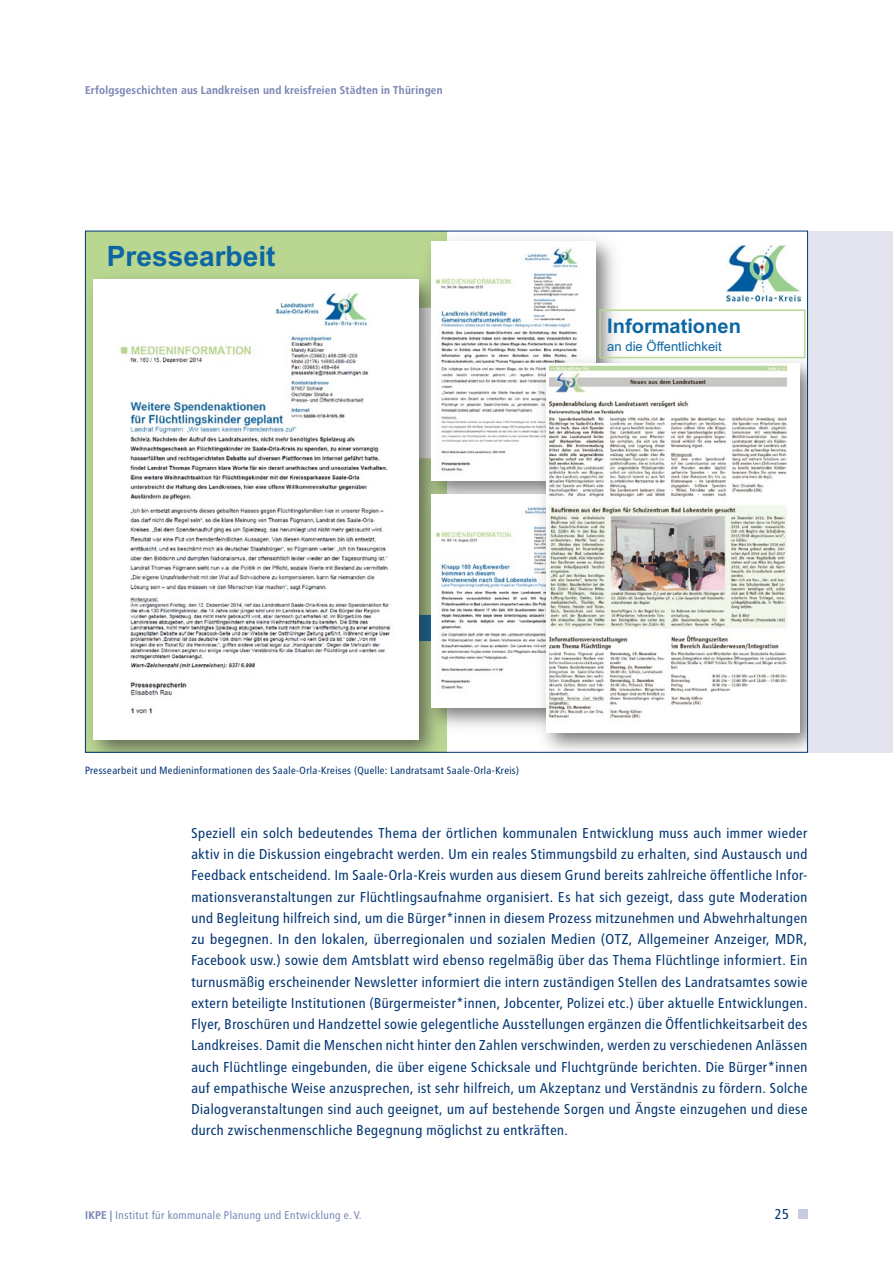
<style>
.page{position:relative;width:893px;height:1263px;background:#fff}
.page>*{position:absolute;margin:0;border:0;box-sizing:border-box;transform-origin:0 0}
.t1{font:700 28.05px "Arial";color:#0c66a3}
.t2{font:700 20.1px "Arial";color:#0c66a3}
.t3{font:14.25px/21.3px "Transit OT";color:#003472;text-align:justify}
.t4{font:13.05px "Arial";color:#0c66a3}
.t5{font:700 11.25px "Transit OT";color:#7c87b4}
.t6{font:11.25px "Transit OT";color:#7c87b4}
.t7{font:10.5px "Transit OT";color:#003472}
.s1{font-weight:700}
</style>
<div class="page">
<div style="left:808px;top:231px;width:85px;height:522px;background:#e3e4f0"></div>
<div style="left:85px;top:231px;width:361px;height:521px;background:#bad792"></div>
<img style="left:725px;top:244px;width:75px;height:57px">
<img style="left:91px;top:278px;width:356px;height:473px">
<img style="left:94px;top:280px;width:324px;height:459px">
<img style="left:416px;top:233px;width:199px;height:246px">
<img style="left:431px;top:242px;width:165px;height:237px">
<img style="left:416px;top:479px;width:115px;height:259px">
<img style="left:431px;top:495px;width:100px;height:212px">
<img style="left:531px;top:348px;width:275px;height:403px">
<img style="left:546px;top:364px;width:253px;height:369px">
<div style="left:599px;top:309px;width:206px;height:49px;border:2px solid #bad792"></div>
<div style="left:798px;top:1209px;width:10px;height:10px;background:#c8cbe1"></div>
<p class="t5" style="left:85px;top:83px;width:359px">Erfolgsgeschichten aus Landkreisen und kreisfreien Städten in Thüringen</p>
<h1 class="t1" style="left:107px;top:237px;width:170px">Pressearbeit</h1>
<h2 class="t2" style="left:607px;top:312px;width:135px">Informationen</h2>
<p class="t4" style="left:607px;top:337px;width:116px">an die Öffentlichkeit</p>
<p class="t7" style="left:85px;top:764px;width:436px">Pressearbeit und Medieninformationen des Saale-Orla-Kreises (Quelle: Landratsamt Saale-Orla-Kreis)</p>
<p class="t3" style="left:191px;top:822px;width:618px">Speziell ein solch bedeutendes Thema der örtlichen kommunalen Entwicklung muss auch immer wieder aktiv in die Diskussion eingebracht werden. Um ein reales Stimmungsbild zu erhalten, sind Austausch und Feedback entscheidend. Im Saale-Orla-Kreis wurden aus diesem Grund bereits zahlreiche öffentliche Infor&shy;mationsveranstaltungen zur Flüchtlingsaufnahme organisiert. Es hat sich gezeigt, dass gute Moderation und Begleitung hilfreich sind, um die Bürger*innen in diesem Prozess mitzunehmen und Abwehrhaltungen zu begegnen. In den lokalen, überregionalen und sozialen Medien (OTZ, Allgemeiner Anzeiger, MDR, Facebook usw.) sowie dem Amtsblatt wird ebenso regelmäßig über das Thema Flüchtlinge informiert. Ein turnusmäßig erscheinender Newsletter informiert die intern zuständigen Stellen des Landratsamtes sowie extern beteiligte Institutionen (Bürgermeister*innen, Jobcenter, Polizei etc.) über aktuelle Entwicklungen.<br>Flyer, Broschüren und Handzettel sowie gelegentliche Ausstellungen ergänzen die Öffentlichkeitsarbeit des Landkreises. Damit die Menschen nicht hinter den Zahlen verschwinden, werden zu verschiedenen Anlässen auch Flüchtlinge eingebunden, die über eigene Schicksale und Fluchtgründe berichten. Die Bürger*innen auf empathische Weise anzusprechen, ist sehr hilfreich, um Akzeptanz und Verständnis zu fördern. Solche Dialogveranstaltungen sind auch geeignet, um auf bestehende Sorgen und Ängste einzugehen und diese durch zwischenmenschliche Begegnung möglichst zu entkräften.</p>
<p class="t6" style="left:85px;top:1208px;width:278px"><span class="s1">IKPE |</span> Institut für kommunale Planung und Entwicklung e.V.</p>
<p class="t3" style="left:775px;top:1203px;width:16px">25</p>
</div>
